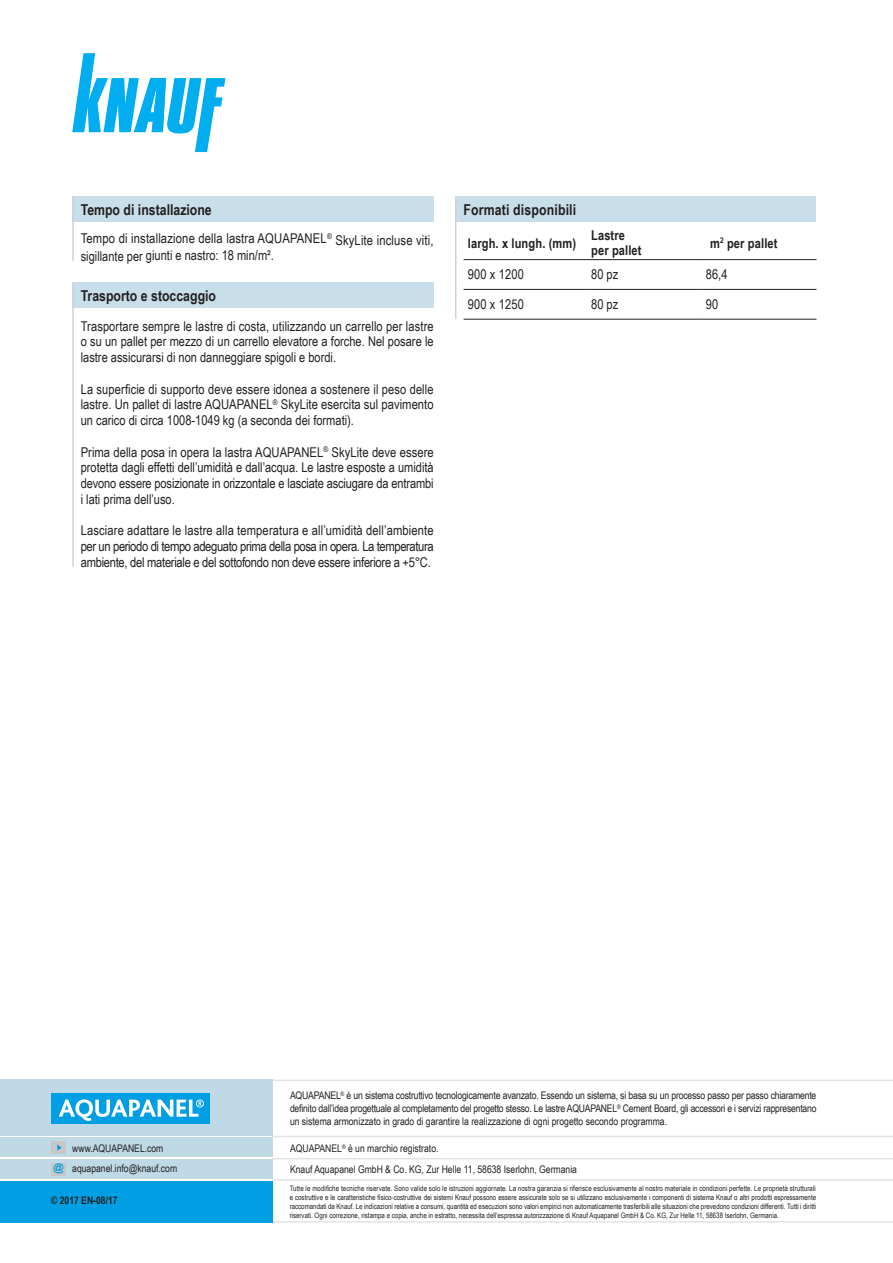
<style>
.page{position:relative;width:893px;height:1263px;background:#fff}
.page>*{position:absolute;margin:0;border:0;box-sizing:border-box;transform-origin:0 0}
.t1{font:700 15px "Arial Narrow";color:#231f20}
.t2{font:13.5px/15.8px "Arial Narrow";color:#231f20;text-align:justify}
.t3{font:700 13.5px/15px "Arial Narrow";letter-spacing:.01em;color:#231f20}
.t4{font:10.5px/12.6px "Arial Narrow";color:#231f20}
.t5{font:700 10.5px "Arial Narrow";color:#231f20}
.t6{font:700 10.5px "Arial";color:#009ee3}
.t7{font:7.5px/9px "Arial Narrow";color:#231f20;text-align:justify}
</style>
<div class="page">
<hr style="left:272px;top:1079px;width:621px;height:2px;background:#e3e3e3">
<hr style="left:272px;top:1136px;width:621px;height:1px;background:#e3e3e3">
<hr style="left:272px;top:1158px;width:621px;height:1px;background:#e3e3e3">
<hr style="left:272px;top:1179px;width:621px;height:2px;background:#e3e3e3">
<hr style="left:272px;top:1221px;width:621px;height:1px;background:#e3e3e3">
<div style="left:0;top:1181px;width:272px;height:41px;background:#009ee3"></div>
<div style="left:0;top:1079px;width:272px;height:57px;background:#bfd9e6"></div>
<div style="left:0;top:1159px;width:272px;height:20px;background:#bfd9e6"></div>
<div style="left:0;top:1137px;width:272px;height:20px;background:#bfd9e6"></div>
<div style="left:51px;top:1093px;width:158px;height:31px;background:#009ee3"></div>
<svg style="left:59px;top:1099px;width:145px;height:22px"></svg>
<div style="left:51px;top:1141px;width:15px;height:13px;background:#c7c7c7"></div>
<svg style="left:57px;top:1144px;width:5px;height:7px"></svg>
<div style="left:51px;top:1162px;width:15px;height:13px;background:#c7c7c7"></div>
<svg style="left:72px;top:53px;width:153px;height:99px"></svg>
<div style="left:72px;top:197px;width:362px;height:25px;background:#c8dfea"></div>
<hr style="left:72px;top:197px;width:2px;height:64px;background:#d1d2d4">
<div style="left:72px;top:282px;width:362px;height:26px;background:#c8dfea"></div>
<hr style="left:72px;top:282px;width:2px;height:285px;background:#d1d2d4">
<div style="left:455px;top:197px;width:361px;height:25px;background:#c8dfea"></div>
<hr style="left:464px;top:289px;width:123px;height:1px;background:#231f20">
<hr style="left:587px;top:289px;width:115px;height:1px;background:#231f20">
<hr style="left:702px;top:289px;width:114px;height:1px;background:#231f20">
<hr style="left:464px;top:319px;width:123px;height:1px;background:#231f20">
<hr style="left:587px;top:319px;width:115px;height:1px;background:#231f20">
<hr style="left:702px;top:319px;width:114px;height:1px;background:#231f20">
<hr style="left:464px;top:259px;width:123px;height:1px;background:#231f20">
<hr style="left:587px;top:259px;width:115px;height:1px;background:#231f20">
<hr style="left:702px;top:259px;width:114px;height:1px;background:#231f20">
<hr style="left:455px;top:197px;width:1px;height:122px;background:#d1d2d4">
<p class="t1" style="left:81px;top:198px;width:133px">Tempo di installazione</p>
<p class="t2" style="left:81px;top:230px;width:354px;line-height:16.5px">Tempo di installazione della lastra AQUAPANEL<sup>®</sup> SkyLite incluse viti, sigillante per giunti e nastro: 18 min/m².</p>
<p class="t1" style="left:81px;top:284px;width:137px">Trasporto e stoccaggio</p>
<p class="t2" style="left:81px;top:317px;width:354px">Trasportare sempre le lastre di costa, utilizzando un carrello per lastre o su un pallet per mezzo di un carrello elevatore a forche. Nel posare le lastre assicurarsi di non danneggiare spigoli e bordi.</p>
<p class="t2" style="left:81px;top:380px;width:354px">La superficie di supporto deve essere idonea a sostenere il peso delle lastre. Un pallet di lastre AQUAPANEL<sup>®</sup> SkyLite esercita sul pavimento un carico di circa 1008-1049 kg (a seconda dei formati).</p>
<p class="t2" style="left:81px;top:443px;width:354px">Prima della posa in opera la lastra AQUAPANEL<sup>®</sup> SkyLite deve essere protetta dagli effetti dell’umidità e dall’acqua. Le lastre esposte a umidità devono essere posizionate in orizzontale e lasciate asciugare da entrambi i lati prima dell’uso.</p>
<p class="t2" style="left:81px;top:522px;width:354px">Lasciare adattare le lastre alla temperatura e all’umidità dell’ambiente per un periodo di tempo adeguato prima della posa in opera. La temperatura ambiente, del materiale e del sottofondo non deve essere inferiore a +5°C.</p>
<p class="t1" style="left:463px;top:198px;width:114px">Formati disponibili</p>
<p class="t3" style="left:468px;top:235px;width:110px">largh. x lungh. (mm)</p>
<p class="t3" style="left:591px;top:227px;width:52px">Lastre per pallet</p>
<p class="t3" style="left:710px;top:235px;width:69px">m<sup>2</sup> per pallet</p>
<p class="t2" style="left:468px;top:266px;width:57px">900 x 1200</p>
<p class="t2" style="left:591px;top:266px;width:29px">80 pz</p>
<p class="t2" style="left:706px;top:266px;width:23px">86,4</p>
<p class="t2" style="left:468px;top:296px;width:57px">900 x 1250</p>
<p class="t2" style="left:591px;top:296px;width:29px">80 pz</p>
<p class="t2" style="left:706px;top:296px;width:14px">90</p>
<p class="t4" style="left:72px;top:1137px;width:106px;line-height:20.4px">www.AQUAPANEL.com aquapanel.info@knauf.com</p>
<p class="t5" style="left:51px;top:1193px;width:68px">© 2017 EN-08/17</p>
<p class="t6" style="left:53px;top:1160px;width:12px">@</p>
<p class="t4" style="left:290px;top:1089px;width:528px;text-align:justify">AQUAPANEL<sup>®</sup> è un sistema costruttivo tecnologicamente avanzato. Essendo un sistema, si basa su un processo passo per passo chiaramente definito dall’idea progettuale al completamento del progetto stesso. Le lastre AQUAPANEL<sup>®</sup> Cement Board, gli accessori e i servizi rappresentano un sistema armonizzato in grado di garantire la realizzazione di ogni progetto secondo programma.</p>
<p class="t4" style="left:290px;top:1137px;width:289px;line-height:21px">AQUAPANEL<sup>®</sup> è un marchio registrato.<br>Knauf Aquapanel GmbH &amp; Co. KG, Zur Helle 11, 58638 Iserlohn, Germania</p>
<p class="t7" style="left:290px;top:1184px;width:528px">Tutte le modifiche tecniche riservate. Sono valide solo le istruzioni aggiornate. La nostra garanzia si riferisce esclusivamente al nostro materiale in condizioni perfette. Le proprietà strutturali e costruttive e le caratteristiche fisico-costruttive dei sistemi Knauf possono essere assicurate solo se si utilizzano esclusivamente i componenti di sistema Knauf o altri prodotti espressamente raccomandati da Knauf. Le indicazioni relative a consumi, quantità ed esecuzioni sono valori empirici non automaticamente trasferibili alle situazioni che prevedono condizioni differenti. Tutti i diritti riservati. Ogni correzione, ristampa e copia, anche in estratto, necessita dell’espressa autorizzazione di Knauf Aquapanel GmbH &amp; Co. KG, Zur Helle 11, 58638 Iserlohn, Germania.</p>
</div>
